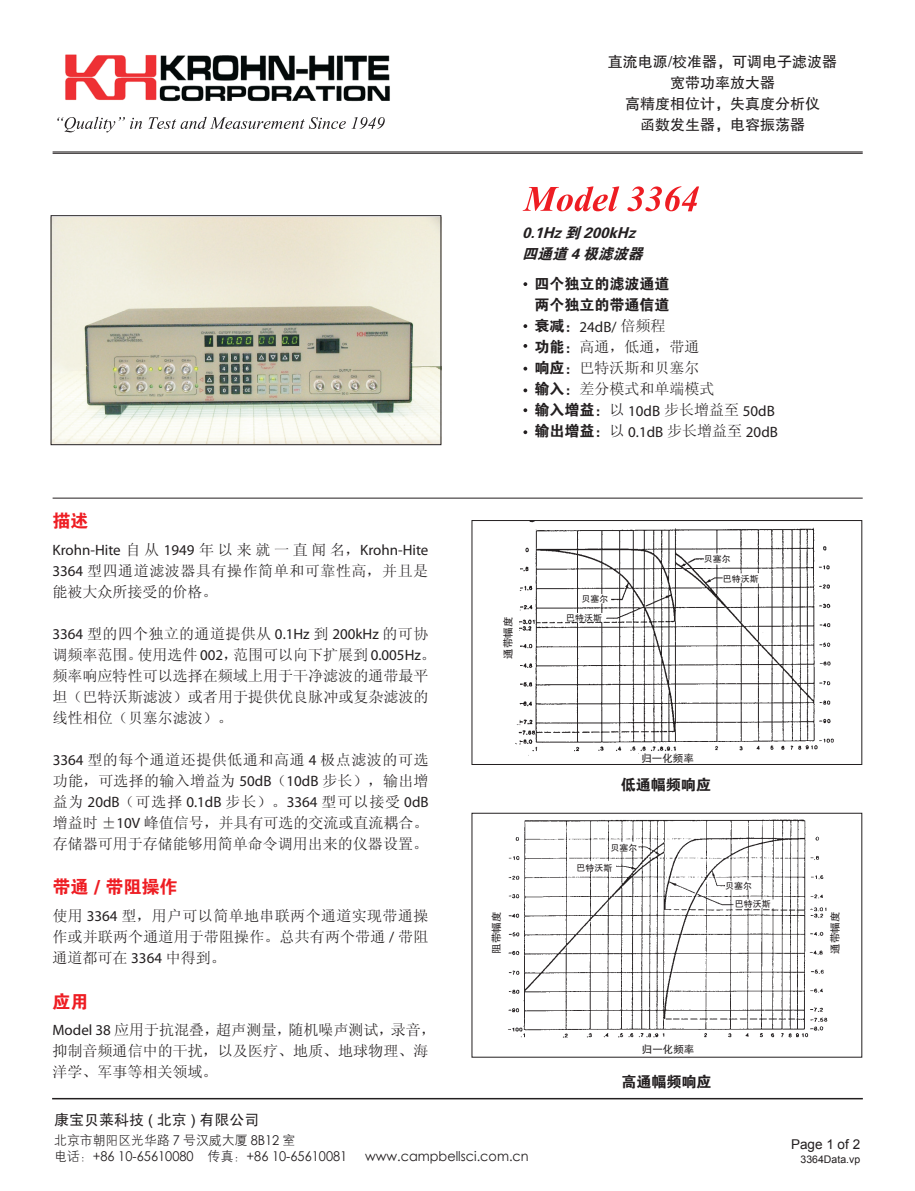
<style>
.page{position:relative;width:915px;height:1191px;background:#fff}
.page>*{position:absolute;margin:0;border:0;box-sizing:border-box;transform-origin:0 0}
.t1{font:18px "FZDHTJW GB1 0";color:#ee1d23}
.t2{font:15px/21px "Sim Sun";color:#231f20}
.t3{font:15px/21px "Myriad";color:#231f20}
.t4{font:15px/21px "Sim Sun";letter-spacing:.035em;color:#231f20}
.t5{font:15px/21px "FZHTK GBK1 0";color:#231f20;text-align:center}
.t6{font:15px/21px "FZDHTJW GB1 0";color:#231f20}
.t7{font:italic 15px/21px "FZDHTJW GB1 0";color:#231f20}
.t8{font:15px "Sim Hei";color:#231f20}
.t9{font:13.5px "Century Gothic";color:#231f20;scale:.95 1}
.t10{font:13.5px "FZXH1 JW GB1 0";color:#231f20;scale:.95 1}
.t11{font:13.5px "Arial";color:#231f20}
.t12{font:10.5px "FZHTK GBK1 0";color:#231f20}
.t13{font:10.5px "Arial";color:#231f20}
.t14{font:9px "FZHTK GBK1 0";color:#231f20}
.s1{font-family:"FZDHTJW GB1 0"}
.s2{font-family:"Sim Sun"}
.s3{font-family:"Myriad"}
.s4{font-family:"Arial"}
.s5{font-family:"Century Gothic"}
.s6{font-family:"FZXH1 JW GB1 0"}
</style>
<div class="page">
<svg style="left:523px;top:282px;width:4px;height:4px"></svg>
<svg style="left:523px;top:324px;width:4px;height:4px"></svg>
<svg style="left:523px;top:344px;width:4px;height:4px"></svg>
<svg style="left:523px;top:367px;width:4px;height:3px"></svg>
<svg style="left:523px;top:388px;width:4px;height:4px"></svg>
<svg style="left:523px;top:408px;width:4px;height:4px"></svg>
<svg style="left:523px;top:430px;width:4px;height:4px"></svg>
<hr style="left:52px;top:1098px;width:810px;height:1px;background:#231f20">
<img style="left:65px;top:54px;width:325px;height:48px">
<svg style="left:57px;top:117px;width:327px;height:15px"></svg>
<svg style="left:522px;top:186px;width:176px;height:25px"></svg>
<hr style="left:53px;top:152px;width:809px;height:1px;background:#231f20">
<hr style="left:53px;top:153px;width:809px;height:1px;background:#231f20">
<hr style="left:53px;top:498px;width:809px;height:1px;background:#231f20">
<img style="left:53px;top:217px;width:386px;height:226px">
<div style="left:51px;top:215px;width:390px;height:230px;border:1px solid #231f20"></div>
<img style="left:515px;top:522px;width:319px;height:234px">
<div style="left:471px;top:520px;width:390px;height:244px;border:1px solid #231f20"></div>
<img style="left:508px;top:819px;width:320px;height:219px">
<div style="left:471px;top:813px;width:390px;height:244px;border:1px solid #231f20"></div>
<div style="left:723px;top:575px;width:44px;height:7px;background:#fff"></div>
<div style="left:704px;top:555px;width:22px;height:8px;background:#fff"></div>
<div style="left:587px;top:595px;width:23px;height:8px;background:#fff"></div>
<div style="left:557px;top:613px;width:48px;height:7px;background:#fff"></div>
<div style="left:639px;top:753px;width:76px;height:7px;background:#fff"></div>
<div style="left:726px;top:882px;width:22px;height:6px;background:#fff"></div>
<div style="left:734px;top:901px;width:43px;height:6px;background:#fff"></div>
<div style="left:570px;top:861px;width:45px;height:9px;background:#fff"></div>
<div style="left:613px;top:843px;width:23px;height:7px;background:#fff"></div>
<p class="t5" style="left:607px;top:51px;width:231px">直流电源/校准器，可调电子滤波器宽带功率放大器<br>高精度相位计，失真度分析仪<br>函数发生器，电容振荡器</p>
<p class="t7" style="left:522px;top:223px;width:127px">0.1Hz 到 200kHz四通道 4 极滤波器</p>
<p class="t6" style="left:534px;top:274px;width:136px">四个独立的滤波通道两个独立的带通信道</p>
<p class="t3" style="left:534px;top:317px;width:132px"><span class="s1">衰减：</span>24dB/ <span class="s2">倍频程</span></p>
<p class="t2" style="left:534px;top:336px;width:181px"><span class="s1">功能：</span>高通，低通，带通<span class="s1">响应：</span>巴特沃斯和贝塞尔<span class="s1">输入：</span>差分模式和单端模式</p>
<p class="t3" style="left:534px;top:401px;width:245px"><span class="s1">输入增益：</span><span class="s2">以</span> 10dB <span class="s2">步长增益至</span> 50dB<span class="s1">输出增益：</span><span class="s2">以</span> 0.1dB <span class="s2">步长增益至</span> 20dB</p>
<p class="t1" style="left:52px;top:511px;width:37px">描述</p>
<p class="t3" style="left:52px;top:540px;width:377px">Krohn-Hite <span class="s2">自从</span> 1949 <span class="s2">年以来就一直闻名，</span>Krohn-Hite</p>
<p class="t4" style="left:52px;top:560px;width:377px"><span class="s3">3364</span> 型四通道滤波器具有操作简单和可靠性高，并且是能被大众所接受的价格。</p>
<p class="t2" style="left:52px;top:623px;width:385px"><span class="s3">3364</span> 型的四个独立的通道提供从 <span class="s3">0.1Hz</span> 到 <span class="s3">200kHz</span> 的可协调频率范围。使用选件 <span class="s3">002</span>，范围可以向下扩展到 <span class="s3">0.005Hz</span>。频率响应特性可以选择在频域上用于干净滤波的通带最平坦（巴特沃斯滤波）或者用于提供优良脉冲或复杂滤波的线性相位（贝塞尔滤波）。</p>
<p class="t4" style="left:53px;top:749px;width:377px"><span class="s3">3364</span> 型的每个通道还提供低通和高通 <span class="s3">4</span> 极点滤波的可选功能，可选择的输入增益为 <span class="s3">50dB</span>（<span class="s3">10dB</span> 步长），输出增</p>
<p class="t3" style="left:53px;top:792px;width:377px"><span class="s2">益为</span> 20dB<span class="s2">（可选择</span> 0.1dB <span class="s2">步长）。</span>3364 <span class="s2">型可以接受</span> 0dB</p>
<p class="t2" style="left:53px;top:812px;width:377px">增益时 ±<span class="s3">10V</span> 峰值信号，并具有可选的交流或直流耦合。存储器可用于存储能够用简单命令调用出来的仪器设置。</p>
<p class="t1" style="left:52px;top:877px;width:126px">带通 / 带阻操作</p>
<p class="t2" style="left:52px;top:905px;width:377px;text-align:justify">使用 <span class="s3">3364</span> 型，用户可以简单地串联两个通道实现带通操作或并联两个通道用于带阻操作。总共有两个带通 <span class="s3">/</span> 带阻通道都可在 <span class="s3">3364</span> 中得到。</p>
<p class="t1" style="left:52px;top:991px;width:37px">应用</p>
<p class="t2" style="left:52px;top:1019px;width:385px"><span class="s3">Model 38</span> 应用于抗混叠，超声测量，随机噪声测试，录音，抑制音频通信中的干扰，以及医疗、地质、地球物理、海洋学、军事等相关领域。</p>
<p class="t8" style="left:54px;top:1112px;width:206px">康宝贝莱科技 <span class="s4">(</span> 北京 <span class="s4">)</span> 有限公司</p>
<p class="t10" style="left:54px;top:1132px;width:255px">北京市朝阳区光华路 <span class="s5">7</span> 号汉威大厦 <span class="s5">8B12</span> 室</p>
<p class="t9" style="left:54px;top:1146px;width:310px"><span class="s6">电话：</span>+86 10-65610080 <span class="s6">传真：</span>+86 10-65610081</p>
<p class="t9" style="left:365px;top:1146px;width:173px">www.campbellsci.com.cn</p>
<p class="t14" style="left:703px;top:553px;width:28px">贝塞尔</p>
<p class="t14" style="left:722px;top:573px;width:37px">巴特沃斯</p>
<p class="t14" style="left:581px;top:594px;width:28px">贝塞尔</p>
<p class="t12" style="left:502px;top:659px;width:43px;rotate:-90deg">通带幅度</p>
<p class="t14" style="left:566px;top:612px;width:37px">巴特沃斯</p>
<p class="t12" style="left:641px;top:752px;width:54px">归一化频率</p>
<p class="t6" style="left:620px;top:774px;width:91px">低通幅频响应</p>
<p class="t14" style="left:610px;top:842px;width:28px">贝塞尔</p>
<p class="t14" style="left:576px;top:862px;width:37px">巴特沃斯</p>
<p class="t14" style="left:725px;top:881px;width:28px">贝塞尔</p>
<p class="t14" style="left:734px;top:899px;width:37px">巴特沃斯</p>
<p class="t12" style="left:490px;top:954px;width:43px;rotate:-90deg">阻带幅度</p>
<p class="t12" style="left:829px;top:954px;width:43px;rotate:-90deg">通带幅度</p>
<p class="t12" style="left:641px;top:1043px;width:54px">归一化频率</p>
<p class="t6" style="left:621px;top:1071px;width:91px">高通幅频响应</p>
<p class="t11" style="left:790px;top:1135px;width:71px">Page 1 of 2</p>
<p class="t13" style="left:800px;top:1152px;width:61px">3364Data.vp</p>
</div>
